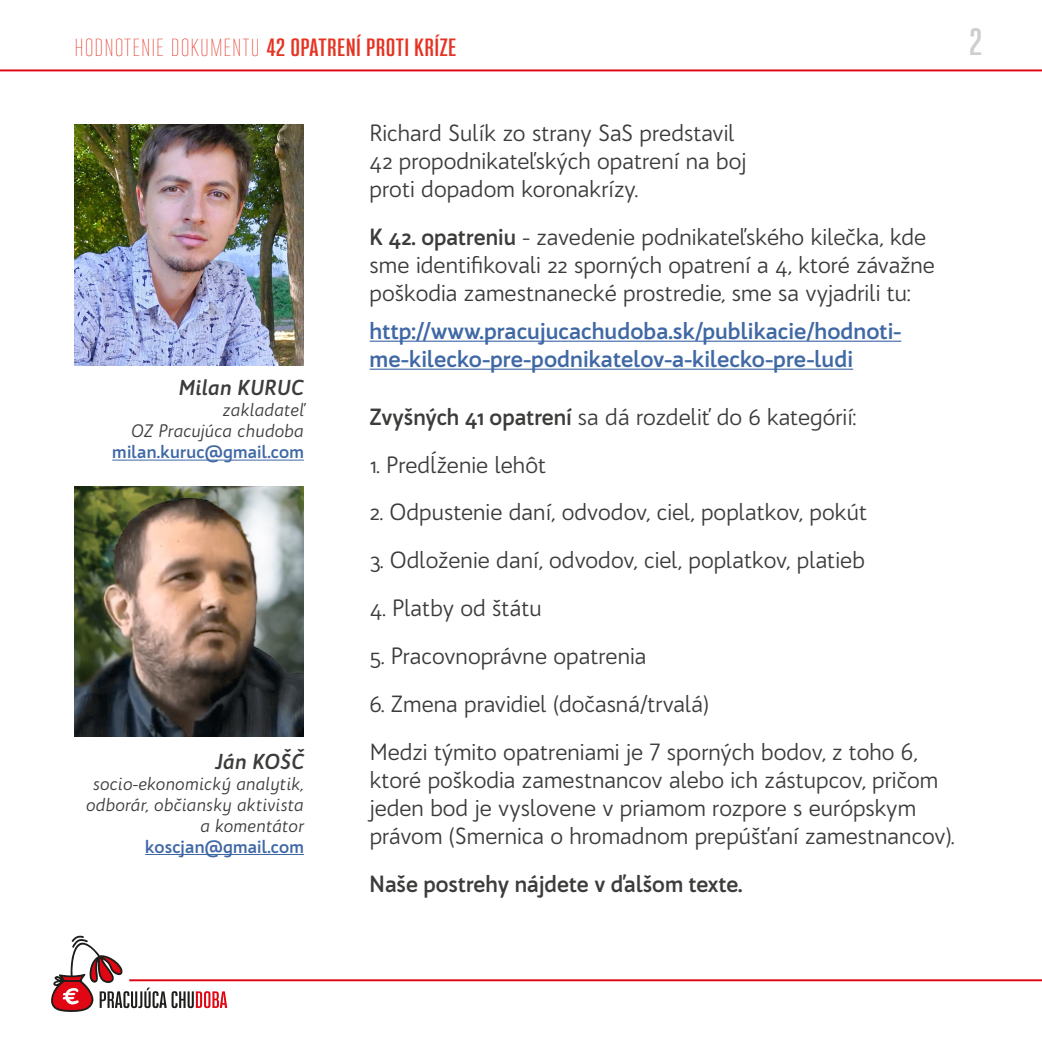
<style>
.page{position:relative;width:1042px;height:1042px;background:#fff}
.page>*{position:absolute;margin:0;border:0;box-sizing:border-box;transform-origin:0 0}
.t1{font:700 33.25px "Bw Stretch";color:#cfcdcf}
.t2{font:22.75px/28px "Bw Quinta Pro";color:#3c3c3b}
.t3{font:700 22.75px/28px "Bw Quinta Pro";color:#3f68a5}
.t4{font:700 22.75px "Bw Quinta Pro";color:#3c3c3b}
.t5{font:700 21.88px "Bw Stretch";letter-spacing:.02em;color:#e53323;scale:1.1 1}
.t6{font:italic 700 21px "Bw Quinta Pro";letter-spacing:.01em;color:#3c3c3b}
.t7{font:italic 17.5px/21px "Bw Quinta Pro";letter-spacing:.01em;color:#3c3c3b;text-align:right}
.t8{font:700 17.5px "Bw Quinta Pro";letter-spacing:.01em;color:#3f68a5}
.s1{font-weight:100}
.s2{font-weight:700}
</style>
<div class="page">
<hr style="left:129px;top:979px;width:913px;height:2px;background:#e10613">
<hr style="left:0;top:69px;width:1042px;height:2px;background:#e10613">
<svg style="left:51px;top:935px;width:176px;height:77px"></svg>
<hr style="left:370px;top:341px;width:531px;height:1px;background:#3f68a5">
<hr style="left:370px;top:369px;width:483px;height:1px;background:#3f68a5">
<img style="left:74px;top:124px;width:230px;height:242px">
<hr style="left:112px;top:460px;width:192px;height:1px;background:#3f68a5">
<hr style="left:145px;top:854px;width:159px;height:1px;background:#3f68a5">
<img style="left:74px;top:486px;width:230px;height:250px">
<p class="t5" style="left:75px;top:33px;width:348px"><span class="s1">HODNOTENIE DOKUMENTU</span> 42 OPATRENÍ PROTI KRÍZE</p>
<h1 class="t1" style="left:969px;top:20px;width:15px">2</h1>
<p class="t6" style="left:179px;top:374px;width:126px">Milan KURUC</p>
<p class="t7" style="left:131px;top:399px;width:174px">zakladateľ<br>OZ Pracujúca chudoba</p>
<p class="t8" style="left:112px;top:441px;width:193px">milan.kuruc@gmail.com</p>
<p class="t6" style="left:215px;top:748px;width:90px">Ján KOŠČ</p>
<p class="t7" style="left:86px;top:773px;width:219px">socio-ekonomický analytik, odborár, občiansky aktivista a komentátor</p>
<p class="t8" style="left:145px;top:835px;width:160px">koscjan@gmail.com</p>
<p class="t2" style="left:370px;top:119px;width:378px">Richard Sulík zo strany SaS predstavil<br>42 propodnikateľských opatrení na boj proti dopadom koronakrízy.</p>
<p class="t2" style="left:370px;top:223px;width:567px"><span class="s2">K 42. opatreniu</span> - zavedenie podnikateľského kilečka, kde sme identifikovali 22 sporných opatrení a 4, ktoré závažne poškodia zamestnanecké prostredie, sme sa vyjadrili tu:</p>
<p class="t3" style="left:370px;top:317px;width:533px">http://www.pracujucachudoba.sk/publikacie/hodnoti&shy;me-kilecko-pre-podnikatelov-a-kilecko-pre-ludi</p>
<p class="t2" style="left:370px;top:402px;width:488px"><span class="s2">Zvyšných 41 opatrení</span> sa dá rozdeliť do 6 kategórií:</p>
<p class="t2" style="left:370px;top:450px;width:178px">1. Predĺženie lehôt</p>
<p class="t2" style="left:370px;top:498px;width:499px">2. Odpustenie daní, odvodov, ciel, poplatkov, pokút</p>
<p class="t2" style="left:370px;top:546px;width:497px">3. Odloženie daní, odvodov, ciel, poplatkov, platieb</p>
<p class="t2" style="left:370px;top:594px;width:174px">4. Platby od štátu</p>
<p class="t2" style="left:370px;top:642px;width:278px">5. Pracovnoprávne opatrenia</p>
<p class="t2" style="left:370px;top:680px;width:549px;line-height:47.8px">6. Zmena pravidiel (dočasná/trvalá)<br>Medzi týmito opatreniami je 7 sporných bodov, z toho 6,</p>
<p class="t2" style="left:370px;top:765px;width:586px">ktoré poškodia zamestnancov alebo ich zástupcov, pričom jeden bod je vyslovene v priamom rozpore s európskym právom (Smernica o hromadnom prepúšťaní zamestnancov).</p>
<p class="t4" style="left:370px;top:869px;width:374px">Naše postrehy nájdete v ďalšom texte.</p>
</div>
